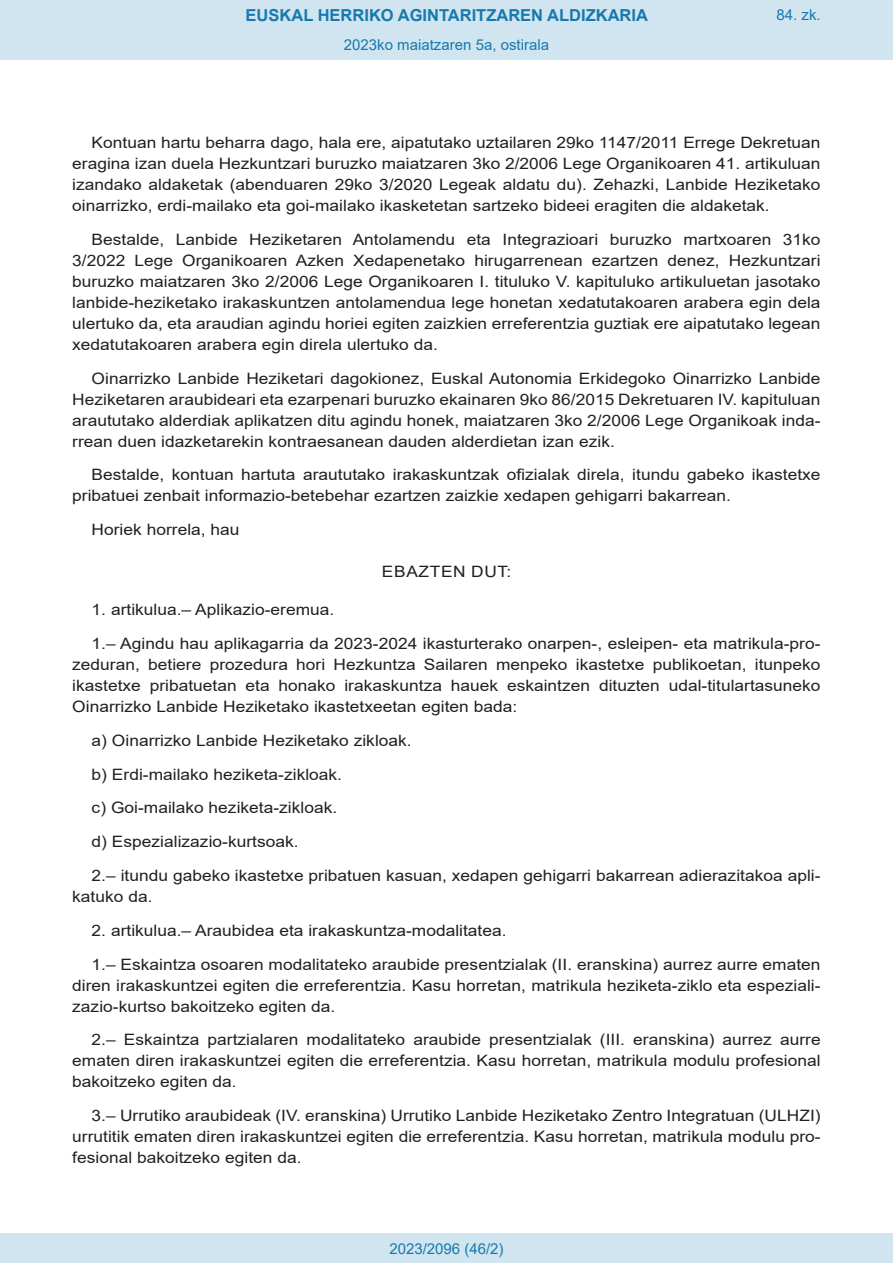
<style>
.page{position:relative;width:893px;height:1263px;background:#fff}
.page>*{position:absolute;margin:0;border:0;box-sizing:border-box;transform-origin:0 0}
.t1{font:700 16.5px "Arial";color:#1879ad}
.BOPVDetalle{font:15.6px/21px "Arial";color:#231f20;text-align:justify;scale:1.11 1}
.BOPVClave{font:15.6px "Arial";letter-spacing:.035em;color:#231f20;scale:1.11 1}
.Paginacion_Centro{font:15px "Arial";color:#1879ad}
</style>
<div class="page">
<div style="left:0;top:0;width:893px;height:60px;background:#d0e5f0"></div>
<div style="left:0;top:1233px;width:893px;height:30px;background:#d0e5f0"></div>
<p class="t1" style="left:246px;top:3px;width:404px">EUSKAL HERRIKO AGINTARITZAREN ALDIZKARIA</p>
<p class="Paginacion_Centro" style="left:344px;top:35px;width:207px">2023ko maiatzaren 5a, ostirala</p>
<p class="Paginacion_Centro" style="left:776px;top:5px;width:46px">84. zk.</p>
<p class="BOPVDetalle" style="left:72px;top:132px;width:676px;text-indent:19px">Kontuan hartu beharra dago, hala ere, aipatutako uztailaren 29ko 1147/2011 Errege Dekretuan eragina izan duela Hezkuntzari buruzko maiatzaren 3ko 2/2006 Lege Organikoaren 41. artikuluan izandako aldaketak (abenduaren 29ko 3/2020 Legeak aldatu du). Zehazki, Lanbide Heziketako oinarrizko, erdi-mailako eta goi-mailako ikasketetan sartzeko bideei eragiten die aldaketak.</p>
<p class="BOPVDetalle" style="left:72px;top:229px;width:676px;text-indent:19px">Bestalde, Lanbide Heziketaren Antolamendu eta Integrazioari buruzko martxoaren 31ko 3/2022 Lege Organikoaren Azken Xedapenetako hirugarrenean ezartzen denez, Hezkuntzari buruzko maiatzaren 3ko 2/2006 Lege Organikoaren I. tituluko V. kapituluko artikuluetan jasotako lanbide-heziketako irakaskuntzen antolamendua lege honetan xedatutakoaren arabera egin dela ulertuko da, eta araudian agindu horiei egiten zaizkien erreferentzia guztiak ere aipatutako legean xedatutakoaren arabera egin direla ulertuko da.</p>
<p class="BOPVDetalle" style="left:72px;top:368px;width:676px;text-indent:19px">Oinarrizko Lanbide Heziketari dagokionez, Euskal Autonomia Erkidegoko Oinarrizko Lanbide Heziketaren araubideari eta ezarpenari buruzko ekainaren 9ko 86/2015 Dekretuaren IV. kapituluan araututako alderdiak aplikatzen ditu agindu honek, maiatzaren 3ko 2/2006 Lege Organikoak inda&shy;rrean duen idazketarekin kontraesanean dauden alderdietan izan ezik.</p>
<p class="BOPVDetalle" style="left:72px;top:464px;width:676px;text-indent:19px">Bestalde, kontuan hartuta araututako irakaskuntzak ofizialak direla, itundu gabeko ikastetxe pribatuei zenbait informazio-betebehar ezartzen zaizkie xedapen gehigarri bakarrean.</p>
<p class="BOPVDetalle" style="left:92px;top:519px;width:135px">Horiek horrela, hau</p>
<p class="BOPVClave" style="left:382px;top:561px;width:118px">EBAZTEN DUT:</p>
<p class="BOPVDetalle" style="left:92px;top:599px;width:220px">1. artikulua.– Aplikazio-eremua.</p>
<p class="BOPVDetalle" style="left:72px;top:633px;width:676px;text-indent:19px">1.– Agindu hau aplikagarria da 2023-2024 ikasturterako onarpen-, esleipen- eta matrikula-pro&shy;zeduran, betiere prozedura hori Hezkuntza Sailaren menpeko ikastetxe publikoetan, itunpeko ikastetxe pribatuetan eta honako irakaskuntza hauek eskaintzen dituzten udal-titulartasuneko Oinarrizko Lanbide Heziketako ikastetxeetan egiten bada:</p>
<p class="BOPVDetalle" style="left:92px;top:730px;width:290px">a) Oinarrizko Lanbide Heziketako zikloak.</p>
<p class="BOPVDetalle" style="left:92px;top:764px;width:227px">b) Erdi-mailako heziketa-zikloak.</p>
<p class="BOPVDetalle" style="left:92px;top:797px;width:223px">c) Goi-mailako heziketa-zikloak.</p>
<p class="BOPVDetalle" style="left:92px;top:831px;width:188px">d) Espezializazio-kurtsoak.</p>
<p class="BOPVDetalle" style="left:72px;top:865px;width:676px;text-indent:19px">2.– itundu gabeko ikastetxe pribatuen kasuan, xedapen gehigarri bakarrean adierazitakoa apli&shy;katuko da.</p>
<p class="BOPVDetalle" style="left:92px;top:920px;width:375px">2. artikulua.– Araubidea eta irakaskuntza-modalitatea.</p>
<p class="BOPVDetalle" style="left:72px;top:953px;width:676px;text-indent:19px">1.– Eskaintza osoaren modalitateko araubide presentzialak (II. eranskina) aurrez aurre ematen diren irakaskuntzei egiten die erreferentzia. Kasu horretan, matrikula heziketa-ziklo eta espeziali&shy;zazio-kurtso bakoitzeko egiten da.</p>
<p class="BOPVDetalle" style="left:72px;top:1029px;width:676px;text-indent:19px">2.– Eskaintza partzialaren modalitateko araubide presentzialak (III. eranskina) aurrez aurre ematen diren irakaskuntzei egiten die erreferentzia. Kasu horretan, matrikula modulu profesional bakoitzeko egiten da.</p>
<p class="BOPVDetalle" style="left:72px;top:1105px;width:676px;text-indent:19px">3.– Urrutiko araubideak (IV. eranskina) Urrutiko Lanbide Heziketako Zentro Integratuan (ULHZI) urrutitik ematen diren irakaskuntzei egiten die erreferentzia. Kasu horretan, matrikula modulu pro&shy;fesional bakoitzeko egiten da.</p>
<p class="Paginacion_Centro" style="left:389px;top:1238px;width:116px">2023/2096 (46/2)</p>
</div>
